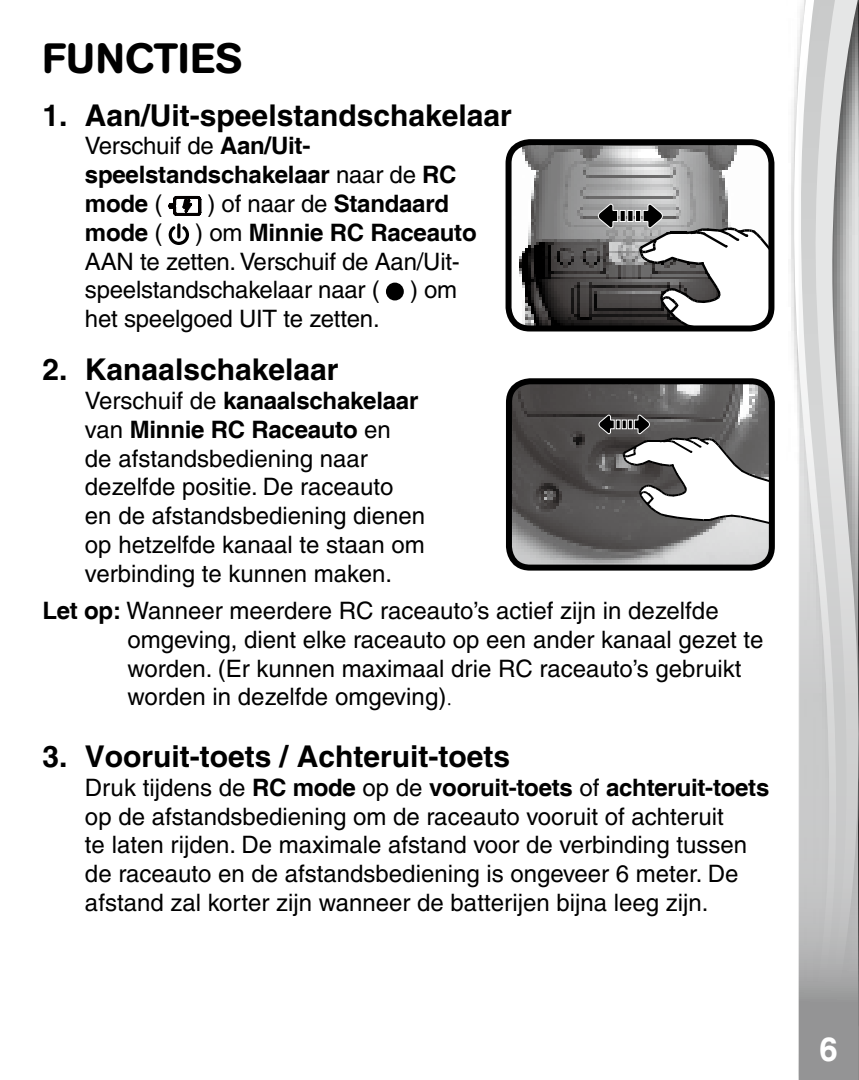
<style>
.page{position:relative;width:859px;height:1080px;background:#fff}
.page>*{position:absolute;margin:0;border:0;box-sizing:border-box;transform-origin:0 0}
.t1{font:500 42px "AG Book Rounded";letter-spacing:.02em;color:#000}
.t2{font:700 33px "Helvetica";color:#fff}
.t3{font:700 30px "Helvetica";color:#000}
.t4{font:500 24px/28.8px "Helvetica";color:#000}
.t5{font:700 24px/28.8px "Helvetica";letter-spacing:-.01em;color:#000}
.s1{font-weight:500}
.s2{font-weight:700}
.s3{font-family:"Adobe Song Std";font-weight:300}
.s4{font-size:27px}
.s5{font-style:inherit}
</style>
<div class="page">
<div style="left:787px;top:0;width:71px;height:1080px;background:#000;opacity:.75"></div>
<svg style="left:793px;top:0;width:6px;height:1080px"></svg>
<svg style="left:799px;top:0;width:59px;height:1080px;background:#c7c7c7"></svg>
<div style="left:741px;top:1029px;width:57px;height:51px;background:#fff"></div>
<img style="left:512px;top:146px;width:255px;height:179px">
<svg style="left:598px;top:203px;width:169px;height:122px"></svg>
<div style="left:505px;top:139px;width:269px;height:193px;border:6px solid #000;border-radius:21px"></div>
<img style="left:513px;top:385px;width:255px;height:179px">
<svg style="left:598px;top:414px;width:170px;height:114px"></svg>
<div style="left:506px;top:378px;width:269px;height:193px;border:6px solid #000;border-radius:21px"></div>
<svg style="left:168px;top:195px;width:34px;height:21px"></svg>
<hr style="left:177px;top:223px;width:3px;height:16px;background:#000;border-radius:2px">
<svg style="left:169px;top:226px;width:20px;height:19px"></svg>
<div style="left:386px;top:283px;width:18px;height:17px;background:#000;border-radius:50%"></div>
<h1 class="t1" style="left:42px;top:33px;width:201px">FUNCTIES</h1>
<p class="t3" style="left:42px;top:103px;width:471px">1. Aan/Uit-speelstandschakelaar</p>
<p class="t5" style="left:85px;top:134px;width:373px"><span class="s1">Verschuif de</span> Aan/Uit&shy;speelstandschakelaar <span class="s1">naar de</span> RC mode <span class="s1">(</span></p>
<p class="t4" style="left:207px;top:191px;width:243px">) of naar de <span class="s2">Standaard</span></p>
<p class="t4" style="left:85px;top:220px;width:393px;text-indent:110px">) om <span class="s2">Minnie RC Raceauto<br></span>AAN te zetten. Verschuif de Aan/Uit&shy;speelstandschakelaar naar (</p>
<p class="t5" style="left:85px;top:220px;width:79px">mode <span class="s1">(</span></p>
<p class="t4" style="left:410px;top:278px;width:49px">) om</p>
<p class="t4" style="left:85px;top:307px;width:296px">het speelgoed UIT te zetten.</p>
<p class="t3" style="left:42px;top:358px;width:297px">2. Kanaalschakelaar</p>
<p class="t4" style="left:85px;top:388px;width:342px">Verschuif de <span class="s2">kanaalschakelaar </span>van <span class="s2">Minnie RC Raceauto</span> en<br>de afstandsbediening naar dezelfde positie. De raceauto en de afstandsbediening dienen op hetzelfde kanaal te staan om verbinding te kunnen maken.</p>
<p class="t4" style="left:127px;top:598px;width:637px;text-indent:-85px"><span class="s2">Let op:</span> Wanneer meerdere RC raceauto’s actief zijn in dezelfde omgeving, dient elke raceauto op een ander kanaal gezet te worden. (Er kunnen maximaal drie RC raceauto’s gebruikt worden in dezelfde omgeving)<span class="s3">.</span></p>
<p class="t3" style="left:42px;top:745px;width:469px">3. Vooruit-toets / Achteruit-toets</p>
<p class="t4" style="left:85px;top:775px;width:686px">Druk tijdens de <span class="s2">RC mode</span> op de <span class="s2">vooruit-toets</span> of <span class="s2">achteruit-toets </span>op de afstandsbediening om de raceauto vooruit of achteruit<br>te laten rijden. De maximale afstand voor de verbinding tussen de raceauto en de afstandsbediening is ongeveer 6 meter. De afstand zal korter zijn wanneer de batterijen bijna leeg zijn.</p>
<h2 class="t2" style="left:820px;top:1028px;width:25px">6 <span class="s4">6</span><span class="s5">6</span></h2>
</div>
